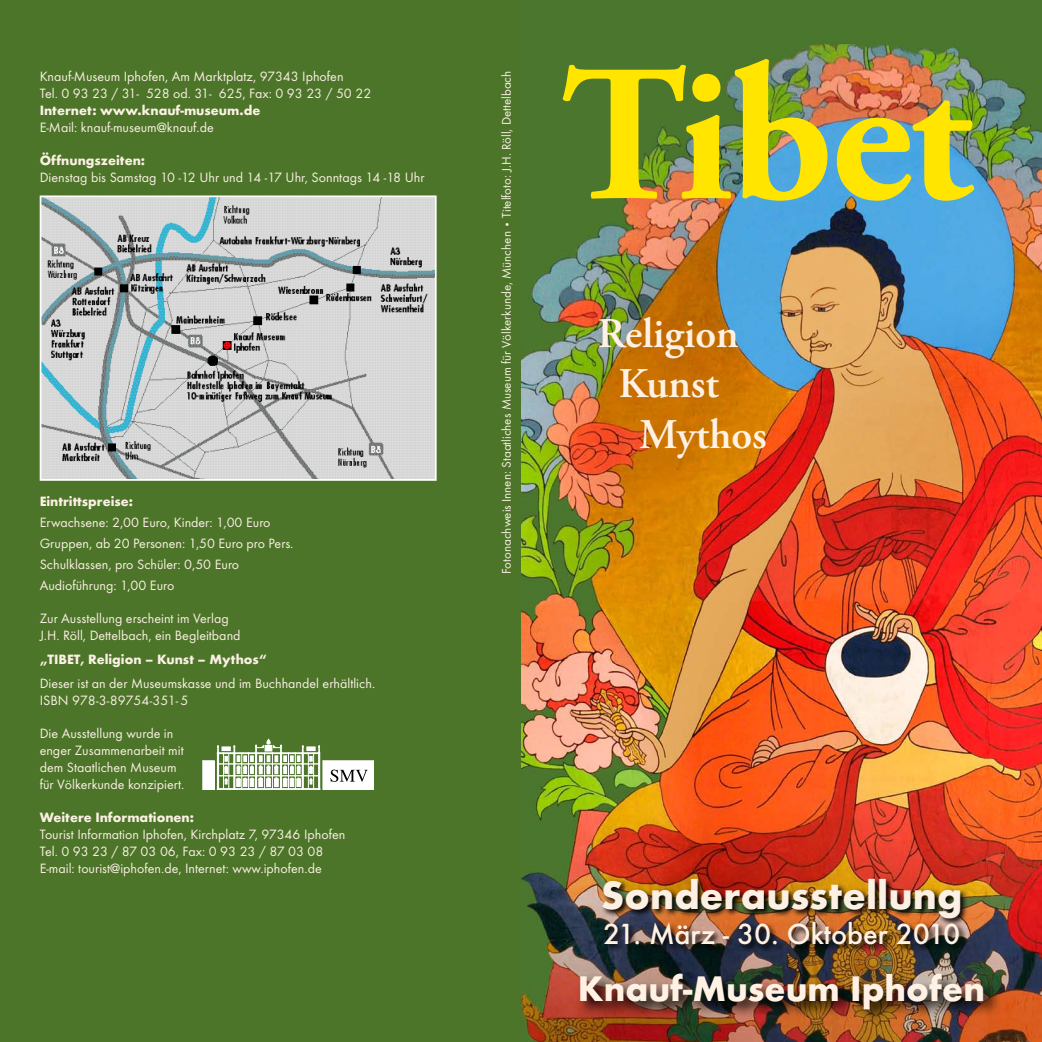
<style>
.page{position:relative;width:1042px;height:1042px;background:#fff}
.page>*{position:absolute;margin:0;border:0;box-sizing:border-box;transform-origin:0 0}
.t1{font:700 194.42px "Adobe Garamond Pro";letter-spacing:-.015em;color:#ffe500}
.t2{font:600 42.18px "Adobe Garamond Pro";color:#fff2e5}
.t3{font:700 41.12px "Futura T";color:#fcf0e4}
.t4{font:700 36.93px "Futura T";color:#fff2e5}
.t5{font:500 30.28px "Futura T";letter-spacing:-.005em;color:#fff2e5}
.t6{font:14px/16.8px "Futura T";color:#fcf0e4}
.t7{font:700 14px "Futura T";color:#fcf0e4}
.t8{font:12.95px "Futura T";color:#fcf0e4}
.s1{font-size:10.5px}
</style>
<div class="page">
<img style="left:521px;top:0;width:521px;height:1042px">
<div style="left:0;top:0;width:521px;height:1042px;background:#4c752a"></div>
<img style="left:601px;top:876px;width:367px;height:77px">
<img style="left:577px;top:970px;width:424px;height:56px">
<img style="left:43px;top:198px;width:391px;height:280px">
<div style="left:40px;top:195px;width:397px;height:286px;border:2px solid #fff"></div>
<div style="left:203px;top:761px;width:11px;height:28px;background:#fff"></div>
<div style="left:202px;top:760px;width:12px;height:30px;border:1px solid #fff"></div>
<hr style="left:217px;top:752px;width:103px;height:2px;background:#fff">
<hr style="left:217px;top:788px;width:103px;height:2px;background:#fff">
<hr style="left:248px;top:752px;width:1px;height:37px;background:#fff">
<hr style="left:264px;top:752px;width:1px;height:36px;background:#fff">
<hr style="left:272px;top:752px;width:1px;height:36px;background:#fff">
<hr style="left:288px;top:752px;width:1px;height:36px;background:#fff">
<hr style="left:295px;top:752px;width:1px;height:37px;background:#fff">
<hr style="left:308px;top:752px;width:1px;height:37px;background:#fff">
<hr style="left:313px;top:752px;width:1px;height:37px;background:#fff">
<hr style="left:241px;top:752px;width:1px;height:38px;background:#fff">
<hr style="left:228px;top:752px;width:1px;height:37px;background:#fff">
<hr style="left:223px;top:752px;width:1px;height:37px;background:#fff">
<hr style="left:218px;top:775px;width:101px;height:1px;background:#fff">
<hr style="left:219px;top:763px;width:100px;height:1px;background:#fff">
<hr style="left:318px;top:752px;width:2px;height:38px;background:#fff">
<hr style="left:302px;top:753px;width:2px;height:36px;background:#fff">
<hr style="left:280px;top:753px;width:2px;height:37px;background:#fff">
<hr style="left:255px;top:753px;width:2px;height:37px;background:#fff">
<hr style="left:217px;top:752px;width:2px;height:38px;background:#fff">
<svg style="left:312px;top:746px;width:4px;height:5px"></svg>
<hr style="left:233px;top:753px;width:2px;height:37px;background:#fff">
<svg style="left:318px;top:745px;width:2px;height:7px"></svg>
<div style="left:323px;top:761px;width:51px;height:28px;background:#fff"></div>
<div style="left:323px;top:760px;width:51px;height:30px;border:1px solid #fff"></div>
<svg style="left:217px;top:739px;width:95px;height:48px"></svg>
<svg style="left:330px;top:769px;width:38px;height:13px"></svg>
<p class="t6" style="left:40px;top:68px;width:333px">Knauf-Museum Iphofen, Am Marktplatz, 97343 Iphofen<br>Tel. 0 93 23 / 31- 528 od. 31- 625, Fax: 0 93 23 / 50 22</p>
<p class="t7" style="left:40px;top:102px;width:222px">Internet: www.knauf-museum.de</p>
<p class="t6" style="left:40px;top:119px;width:176px">E-Mail: knauf-museum@knauf.de</p>
<p class="t7" style="left:40px;top:152px;width:107px">Öffnungszeiten:</p>
<p class="t6" style="left:40px;top:169px;width:386px">Dienstag bis Samstag 10 -12 Uhr und 14 -17 Uhr, Sonntags 14 -18 Uhr</p>
<p class="t7" style="left:40px;top:493px;width:95px">Eintrittspreise:</p>
<p class="t6" style="left:40px;top:511px;width:255px;line-height:21px">Erwachsene: 2,00 Euro, Kinder: 1,00 Euro Gruppen, ab 20 Personen: 1,50 Euro pro Pers.<br>Schulklassen, pro Schüler: 0,50 Euro Audioführung: 1,00 Euro</p>
<p class="t6" style="left:40px;top:610px;width:202px">Zur Ausstellung erscheint im Verlag<br>J.H. Röll, Dettelbach, ein Begleitband</p>
<p class="t7" style="left:40px;top:651px;width:229px">„TIBET, Religion – Kunst – Mythos“</p>
<p class="t6" style="left:40px;top:674px;width:337px">Dieser ist an der Museumskasse und im Buchhandel erhältlich.<br>ISBN 978-3-89754-351- 5</p>
<p class="t6" style="left:40px;top:725px;width:146px">Die Ausstellung wurde in enger Zusammenarbeit mit dem Staatlichen Museum für Völkerkunde konzipiert.</p>
<p class="t7" style="left:40px;top:809px;width:156px">Weitere Informationen:</p>
<p class="t6" style="left:40px;top:826px;width:307px">Tourist Information Iphofen, Kirchplatz 7, 97346 Iphofen<br>Tel. 0 93 23 / 87 03 06, Fax: 0 93 23 / 87 03 08<br>E-mail: tourist@iphofen.de, Internet: www.iphofen.de</p>
<p class="t8" style="left:499px;top:574px;width:505px;rotate:-90deg">Fotonachweis Innen: Staatliches Museum für Völkerkunde, München <span class="s1">•</span> Titelfoto: J.H. Röll, Dettelbach</p>
<h1 class="t1" style="left:561px;top:23px;width:412px">Tibet</h1>
<h2 class="t2" style="left:598px;top:309px;width:142px">Religion</h2>
<h2 class="t2" style="left:618px;top:360px;width:102px">Kunst</h2>
<h2 class="t2" style="left:639px;top:410px;width:129px">Mythos</h2>
<h3 class="t3" style="left:601px;top:871px;width:363px">Sonderausstellung</h3>
<h3 class="t5" style="left:603px;top:916px;width:359px">21. März - 30. Oktober 2010</h3>
<h3 class="t4" style="left:578px;top:967px;width:409px">Knauf-Museum Iphofen</h3>
</div>
